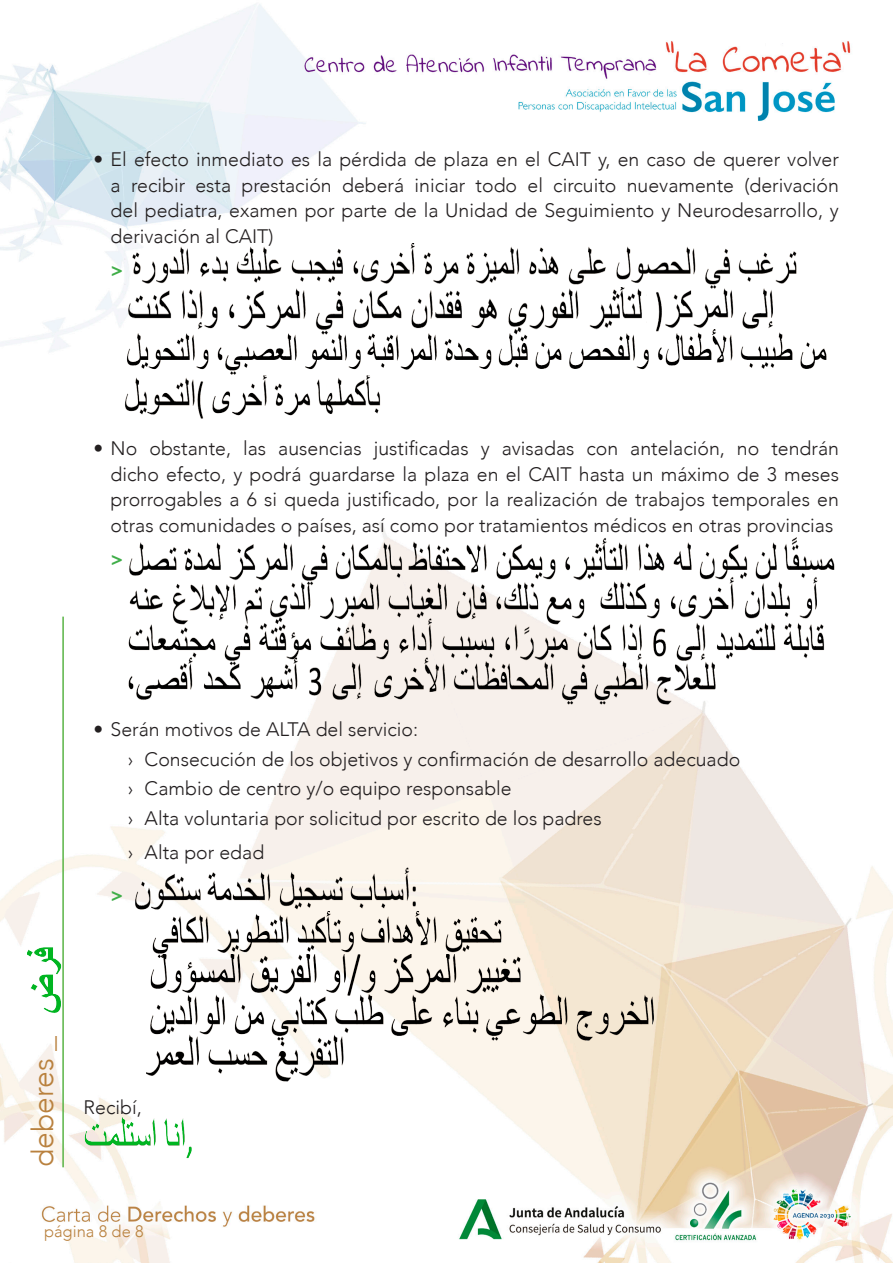
<style>
.page{position:relative;width:893px;height:1263px;background:#fff}
.page>*{position:absolute;margin:0;border:0;box-sizing:border-box;transform-origin:0 0}
.t1{font:300 30px "Avenir";color:#b9813e}
.t2{font:300 19.5px/25.5px "Avenir";color:#231f20;text-align:justify}
.t3{font:800 19.5px "Avenir";color:#40ae49}
.t4{font:300 16.5px "Avenir";color:#b9813e}
</style>
<div class="page">
<img style="left:0;top:4px;width:893px;height:1259px">
<img style="left:129px;top:867px;width:296px;height:51px">
<hr style="left:62px;top:617px;width:2px;height:550px;background:#5ab446">
<img style="left:28px;top:936px;width:34px;height:82px">
<img style="left:124px;top:243px;width:680px;height:58px">
<img style="left:121px;top:288px;width:525px;height:41px">
<img style="left:646px;top:281px;width:135px;height:48px">
<img style="left:121px;top:329px;width:709px;height:57px">
<img style="left:121px;top:375px;width:270px;height:57px">
<img style="left:128px;top:533px;width:711px;height:58px">
<img style="left:128px;top:574px;width:461px;height:44px">
<img style="left:594px;top:570px;width:229px;height:48px">
<img style="left:126px;top:618px;width:708px;height:39px">
<img style="left:126px;top:657px;width:767px;height:57px">
<img style="left:146px;top:911px;width:368px;height:43px">
<img style="left:146px;top:954px;width:383px;height:39px">
<img style="left:146px;top:993px;width:523px;height:51px">
<img style="left:146px;top:1033px;width:215px;height:52px">
<img style="left:80px;top:1115px;width:118px;height:51px">
<p class="t2" style="left:111px;top:147px;width:730px;text-indent:-17px">• El efecto inmediato es la pérdida de plaza en el CAIT y, en caso de querer volver a recibir esta prestación deberá iniciar todo el circuito nuevamente (derivación del pediatra, examen por parte de la Unidad de Seguimiento y Neurodesarrollo, y derivación al CAIT)</p>
<p class="t3" style="left:111px;top:255px;width:14px">&gt;</p>
<p class="t2" style="left:111px;top:436px;width:730px;text-indent:-17px">• No obstante, las ausencias justificadas y avisadas con antelación, no tendrán dicho efecto, y podrá guardarse la plaza en el CAIT hasta un máximo de 3 meses prorrogables a 6 si queda justificado, por la realización de trabajos temporales en otras comunidades o países, así como por tratamientos médicos en otras provincias</p>
<p class="t3" style="left:111px;top:544px;width:14px">&gt;</p>
<p class="t2" style="left:94px;top:716px;width:326px">• Serán motivos de ALTA del servicio:</p>
<p class="t2" style="left:128px;top:746px;width:614px">› Consecución de los objetivos y confirmación de desarrollo adecuado</p>
<p class="t2" style="left:128px;top:776px;width:386px">› Cambio de centro y/o equipo responsable</p>
<p class="t2" style="left:128px;top:806px;width:476px">› Alta voluntaria por solicitud por escrito de los padres</p>
<p class="t2" style="left:128px;top:840px;width:138px">› Alta por edad</p>
<p class="t3" style="left:111px;top:880px;width:14px">&gt;</p>
<p class="t1" style="left:25px;top:1167px;width:133px;rotate:-90deg">deberes _</p>
<p class="t2" style="left:84px;top:1095px;width:60px">Recibí,</p>
<p class="t4" style="left:44px;top:1222px;width:101px">página 8 de 8</p>
</div>
